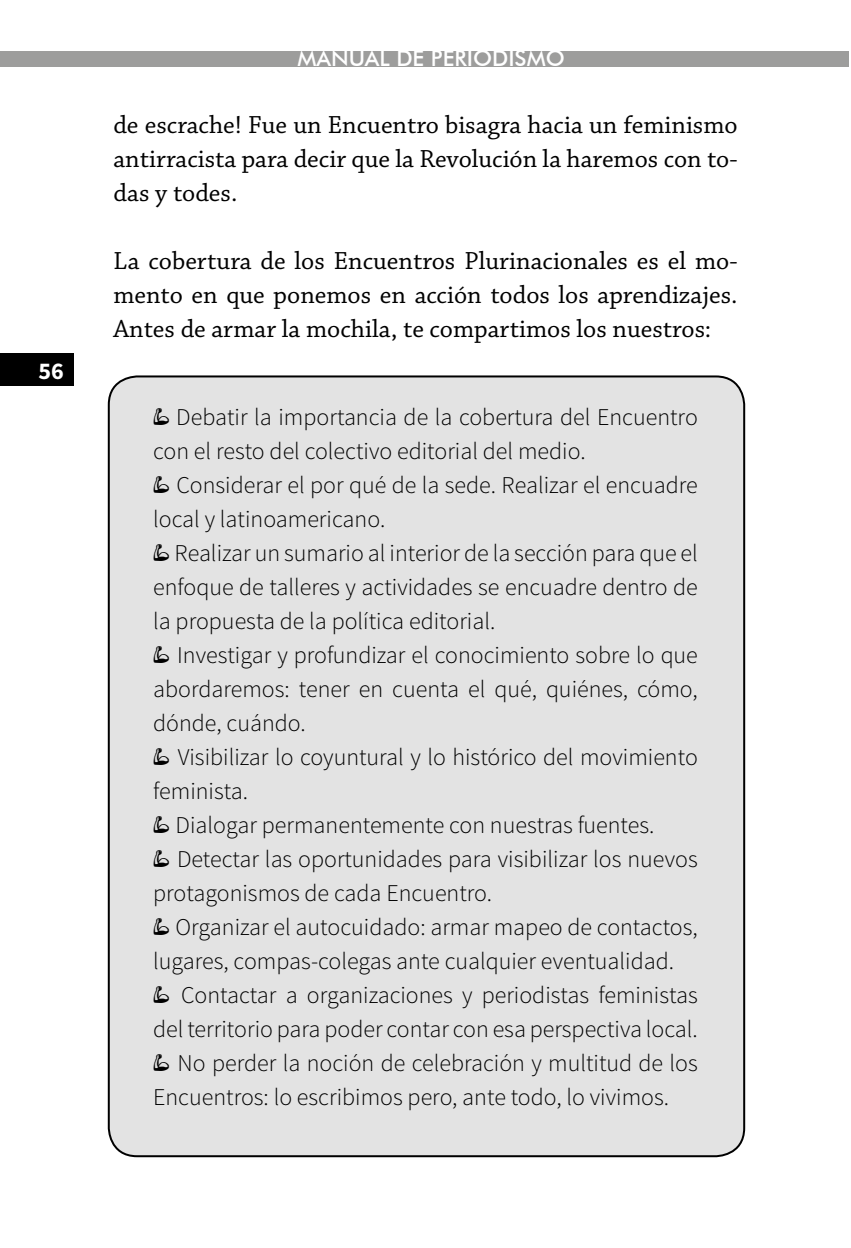
<style>
.page{position:relative;width:851px;height:1248px;background:#fff}
.page>*{position:absolute;margin:0;border:0;box-sizing:border-box;transform-origin:0 0}
.t1{font:26px/34px "Chaparral Pro";color:#000;text-align:justify}
.t2{font:300 24px/34px "Source Sans Pro";color:#000}
.t3{font:700 24px "Source Sans Pro";color:#fff}
.t4{font:500 22px "Futura BT";color:#fff}
</style>
<div class="page">
<div style="left:0;top:51px;width:849px;height:15px;background:#9d9d9c"></div>
<div style="left:109px;top:376px;width:635px;height:780px;background:#e3e3e3;border-radius:28px"></div>
<div style="left:0;top:353px;width:74px;height:33px;background:#000"></div>
<p class="t3" style="left:38px;top:356px;width:27px">56</p>
<p class="t4" style="left:297px;top:45px;width:269px">MANUAL DE PERIODISMO</p>
<p class="t1" style="left:113px;top:108px;width:625px">de escrache! Fue un Encuentro bisagra hacia un feminismo antirracista para decir que la Revolución la haremos con to&shy;das y todes.</p>
<p class="t1" style="left:113px;top:244px;width:625px">La cobertura de los Encuentros Plurinacionales es el mo&shy;mento en que ponemos en acción todos los aprendizajes.<br>Antes de armar la mochila, te compartimos los nuestros:</p>
<p class="t2" style="left:153px;top:400px;width:546px;text-indent:23px">Debatir la importancia de la cobertura del Encuentro con el resto del colectivo editorial del medio.</p>
<p class="t2" style="left:153px;top:468px;width:546px;text-indent:23px">Considerar el por qué de la sede. Realizar el encuadre local y latinoamericano.</p>
<p class="t2" style="left:153px;top:536px;width:546px;text-align:justify;text-indent:21px">Realizar un sumario al interior de la sección para que el enfoque de talleres y actividades se encuadre dentro de la propuesta de la política editorial.</p>
<p class="t2" style="left:153px;top:638px;width:546px;text-align:justify;text-indent:24px">Investigar y profundizar el conocimiento sobre lo que abordaremos: tener en cuenta el qué, quiénes, cómo, dónde, cuándo.</p>
<p class="t2" style="left:178px;top:740px;width:521px">Visibilizar lo coyuntural y lo histórico del movimiento</p>
<p class="t2" style="left:153px;top:774px;width:96px">feminista.</p>
<p class="t2" style="left:176px;top:808px;width:480px">Dialogar permanentemente con nuestras fuentes.</p>
<p class="t2" style="left:177px;top:842px;width:522px">Detectar las oportunidades para visibilizar los nuevos</p>
<p class="t2" style="left:153px;top:876px;width:340px">protagonismos de cada Encuentro.</p>
<p class="t2" style="left:175px;top:910px;width:523px">Organizar el autocuidado: armar mapeo de contactos,</p>
<p class="t2" style="left:153px;top:944px;width:522px">lugares, compas-colegas ante cualquier eventualidad.</p>
<p class="t2" style="left:181px;top:978px;width:518px">Contactar a organizaciones y periodistas feministas</p>
<p class="t2" style="left:153px;top:1012px;width:546px">del territorio para poder contar con esa perspectiva local.</p>
<p class="t2" style="left:177px;top:1046px;width:521px">No perder la noción de celebración y multitud de los</p>
<p class="t2" style="left:153px;top:1080px;width:517px">Encuentros: lo escribimos pero, ante todo, lo vivimos.</p>
</div>
